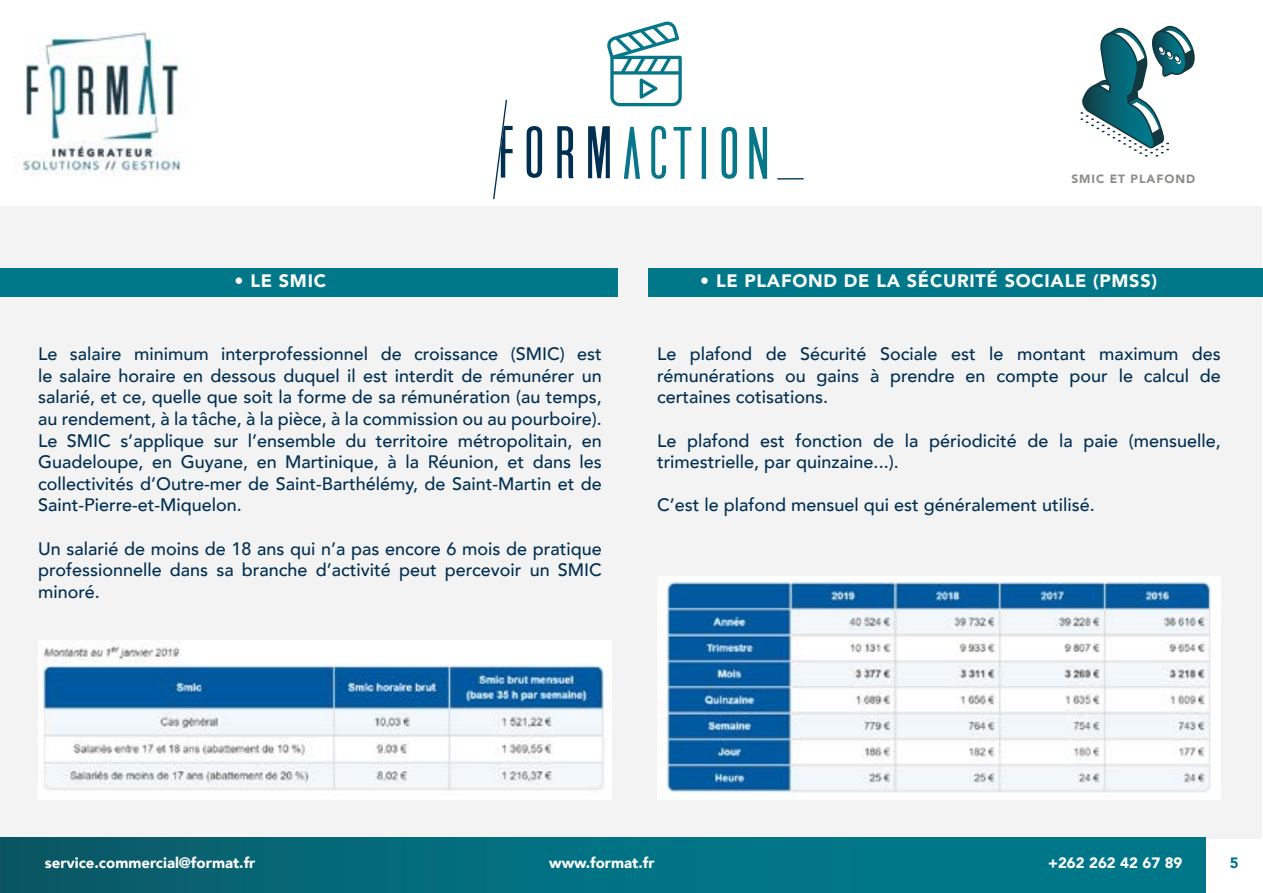
<style>
.page{position:relative;width:1263px;height:893px;background:#fff}
.page>*{position:absolute;margin:0;border:0;box-sizing:border-box;transform-origin:0 0}
.t1{font:500 18px/21.6px "Avenir";color:#002f51;text-align:justify}
.t2{font:900 18px "Avenir";letter-spacing:.04em;color:#fff}
.t3{font:900 15px "Avenir";color:#fff}
.t4{font:900 15px "Avenir";color:#00788a}
.t5{font:900 12px "Avenir";letter-spacing:.08em;color:#8e8d89}
</style>
<div class="page">
<div style="left:0;top:207px;width:1262px;height:632px;background:#f3f3f3"></div>
<img style="left:13px;top:32px;width:168px;height:144px">
<svg style="left:588px;top:126px;width:22px;height:52px"></svg>
<svg style="left:557px;top:126px;width:16px;height:52px"></svg>
<hr style="left:777px;top:178px;width:27px;height:2px;background:#002f51">
<svg style="left:493px;top:100px;width:20px;height:99px"></svg>
<svg style="left:527px;top:126px;width:15px;height:52px"></svg>
<svg style="left:702px;top:127px;width:4px;height:52px"></svg>
<svg style="left:749px;top:127px;width:18px;height:52px"></svg>
<svg style="left:624px;top:127px;width:16px;height:52px"></svg>
<svg style="left:721px;top:127px;width:16px;height:52px"></svg>
<svg style="left:651px;top:126px;width:15px;height:53px"></svg>
<svg style="left:673px;top:127px;width:18px;height:52px"></svg>
<svg style="left:607px;top:22px;width:75px;height:84px"></svg>
<div style="left:648px;top:268px;width:615px;height:28px;background:#00788a"></div>
<div style="left:0;top:268px;width:618px;height:28px;background:#00788a"></div>
<div style="left:0;top:837px;width:1205px;height:56px;background:linear-gradient(to right,#095d6b,#007f92)"></div>
<svg style="left:1080px;top:25px;width:115px;height:132px"></svg>
<img style="left:38px;top:640px;width:573px;height:159px">
<img style="left:657px;top:577px;width:564px;height:222px">
<p class="t5" style="left:1071px;top:168px;width:125px">SMIC ET PLAFOND</p>
<p class="t2" style="left:235px;top:265px;width:93px">• LE SMIC</p>
<p class="t2" style="left:700px;top:265px;width:458px">• LE PLAFOND DE LA SÉCURITÉ SOCIALE (PMSS)</p>
<p class="t1" style="left:38px;top:342px;width:565px">Le salaire minimum interprofessionnel de croissance (SMIC) est le salaire horaire en dessous duquel il est interdit de rémunérer un salarié, et ce, quelle que soit la forme de sa rémunération (au temps, au rendement, à la tâche, à la pièce, à la commission ou au pourboire).<br>Le SMIC s’applique sur l’ensemble du territoire métropolitain, en Guadeloupe, en Guyane, en Martinique, à la Réunion, et dans les collectivités d’Outre-mer de Saint-Barthélémy, de Saint-Martin et de Saint-Pierre-et-Miquelon.</p>
<p class="t1" style="left:38px;top:536px;width:565px">Un salarié de moins de 18 ans qui n’a pas encore 6 mois de pratique professionnelle dans sa branche d’activité peut percevoir un SMIC minoré.</p>
<p class="t1" style="left:657px;top:342px;width:565px">Le plafond de Sécurité Sociale est le montant maximum des rémunérations ou gains à prendre en compte pour le calcul de certaines cotisations.</p>
<p class="t1" style="left:657px;top:428px;width:565px">Le plafond est fonction de la périodicité de la paie (mensuelle, trimestrielle, par quinzaine...).</p>
<p class="t1" style="left:657px;top:493px;width:439px">C’est le plafond mensuel qui est généralement utilisé.</p>
<p class="t3" style="left:45px;top:850px;width:212px">service.commercial@format.fr</p>
<p class="t3" style="left:549px;top:850px;width:107px">www.format.fr</p>
<p class="t3" style="left:1048px;top:850px;width:136px">+262 262 42 67 89</p>
<p class="t4" style="left:1230px;top:850px;width:10px">5</p>
</div>
